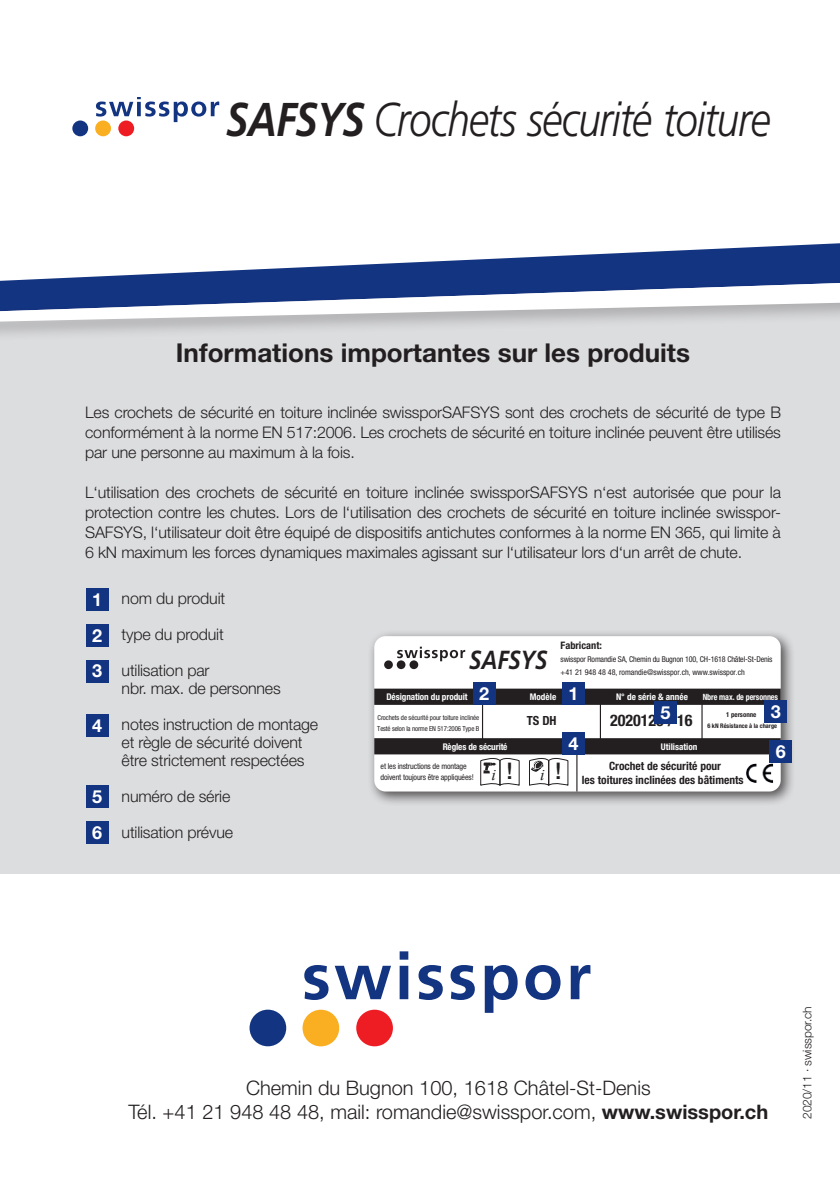
<style>
.page{position:relative;width:840px;height:1191px;background:#fff}
.page>*{position:absolute;margin:0;border:0;box-sizing:border-box;transform-origin:0 0}
.t1{font:italic 300 47.4px "Frutiger LT Std";letter-spacing:-.03em;color:#231f20;scale:.85 1}
.t2{font:italic 700 26.2px "Frutiger LT Std";letter-spacing:-.005em;color:#231f20;scale:.85 1}
.t3{font:700 26px "Helvetica Neue LT Std";color:#231f20}
.t4{font:300 20px/24px "Helvetica Neue LT Std";color:#231f20;text-align:center}
.t5{font:700 18px "Helvetica Neue LT Std";color:#fff}
.t6{font:300 16px/20px "Helvetica Neue LT Std";letter-spacing:-.01em;color:#231f20;text-align:justify}
.t7{font:700 condensed 16px "Helvetica Neue LT Std";color:#231f20}
.t8{font:italic 16px "Times New Roman";color:#231f20}
.t9{font:700 condensed 12.6px "Helvetica Neue LT Std";color:#231f20}
.t10{font:300 12px "Helvetica Neue LT Std";letter-spacing:-.01em;color:#231f20}
.t11{font:700 condensed 11.4px/13.8px "Helvetica Neue LT Std";color:#231f20;text-align:center}
.t12{font:700 condensed 10.4px "Helvetica Neue LT Std";color:#231f20}
.t13{font:700 condensed 9.2px "Helvetica Neue LT Std";letter-spacing:-.01em;color:#fff}
.t14{font:700 condensed 8.6px "Helvetica Neue LT Std";letter-spacing:-.01em;color:#fff;scale:.93 1}
.t15{font:condensed 8px/12.6px "Helvetica Neue LT Std";letter-spacing:-.015em;color:#231f20}
.t16{font:condensed 6.8px/10.8px "Helvetica Neue LT Std";letter-spacing:-.01em;color:#231f20}
.t17{font:700 condensed 6.8px "Helvetica Neue LT Std";color:#231f20}
.t18{font:700 condensed 6.4px "Helvetica Neue LT Std";color:#231f20}
.s1{font-weight:700}
.s2{font-family:"Helvetica Neue LT Std";font-weight:500;font-style:normal;font-size:23px}
</style>
<div class="page">
<div style="left:0;top:221px;width:839px;height:652px;background:#dcdddf"></div>
<div style="left:0;top:0;width:839px;height:297px;background:#fff"></div>
<svg style="left:64px;top:243px;width:775px;height:35px"></svg>
<div style="left:0;top:278px;width:839px;height:64px;background:#231f20;opacity:.25"></div>
<svg style="left:0;top:282px;width:839px;height:40px;background:#97a3c0"></svg>
<svg style="left:304px;top:965px;width:24px;height:35px"></svg>
<svg style="left:334px;top:965px;width:57px;height:34px"></svg>
<svg style="left:399px;top:951px;width:9px;height:48px"></svg>
<svg style="left:418px;top:965px;width:24px;height:35px"></svg>
<svg style="left:450px;top:965px;width:24px;height:35px"></svg>
<svg style="left:484px;top:965px;width:33px;height:47px"></svg>
<svg style="left:525px;top:965px;width:35px;height:35px"></svg>
<svg style="left:570px;top:965px;width:20px;height:34px"></svg>
<div style="left:249px;top:1009px;width:37px;height:37px;background:#133481;border-radius:50%"></div>
<div style="left:302px;top:1009px;width:37px;height:37px;background:#faae21;border-radius:50%"></div>
<div style="left:356px;top:1009px;width:37px;height:37px;background:#ee1d23;border-radius:50%"></div>
<svg style="left:96px;top:97px;width:123px;height:25px"></svg>
<div style="left:72px;top:120px;width:16px;height:16px;background:#133481;border-radius:50%"></div>
<div style="left:95px;top:120px;width:16px;height:16px;background:#faae21;border-radius:50%"></div>
<div style="left:118px;top:120px;width:16px;height:16px;background:#ee1d23;border-radius:50%"></div>
<div style="left:367px;top:629px;width:428px;height:177px;background:#231f20;opacity:.75"></div>
<div style="left:374px;top:636px;width:406px;height:155px;background:#fff;border-radius:11px"></div>
<div style="left:374px;top:738px;width:406px;height:16px;background:#231f20"></div>
<div style="left:374px;top:688px;width:406px;height:17px;background:#231f20"></div>
<hr style="left:481px;top:698px;width:2px;height:42px;background:#231f20">
<hr style="left:599px;top:698px;width:1px;height:42px;background:#231f20">
<hr style="left:701px;top:698px;width:1px;height:42px;background:#231f20">
<hr style="left:576px;top:752px;width:1px;height:39px;background:#231f20">
<svg style="left:529px;top:758px;width:39px;height:28px"></svg>
<img style="left:529px;top:759px;width:17px;height:14px">
<svg style="left:480px;top:758px;width:40px;height:28px"></svg>
<img style="left:746px;top:763px;width:28px;height:20px">
<svg style="left:397px;top:646px;width:68px;height:15px"></svg>
<div style="left:384px;top:660px;width:8px;height:9px;background:#231f20;border-radius:50%"></div>
<div style="left:396px;top:660px;width:9px;height:9px;background:#231f20;border-radius:50%"></div>
<div style="left:409px;top:660px;width:9px;height:9px;background:#231f20;border-radius:50%"></div>
<div style="left:86px;top:588px;width:22px;height:22px;background:#133481"></div>
<div style="left:86px;top:624px;width:22px;height:22px;background:#133481"></div>
<div style="left:86px;top:659px;width:22px;height:23px;background:#133481"></div>
<div style="left:86px;top:714px;width:22px;height:22px;background:#133481"></div>
<div style="left:86px;top:785px;width:22px;height:23px;background:#133481"></div>
<div style="left:86px;top:821px;width:22px;height:23px;background:#133481"></div>
<div style="left:562px;top:682px;width:22px;height:23px;background:#133481"></div>
<div style="left:472px;top:682px;width:23px;height:23px;background:#133481"></div>
<div style="left:764px;top:700px;width:22px;height:22px;background:#133481"></div>
<div style="left:562px;top:732px;width:22px;height:22px;background:#133481"></div>
<div style="left:653px;top:701px;width:23px;height:22px;background:#133481"></div>
<div style="left:769px;top:740px;width:22px;height:23px;background:#133481"></div>
<h1 class="t1" style="left:226px;top:92px;width:641px"><span class="s1">SAFSYS</span> Crochets sécurité toiture</h1>
<p class="t3" style="left:176px;top:337px;width:515px">Informations importantes sur les produits</p>
<p class="t6" style="left:85px;top:402px;width:697px">Les crochets de sécurité en toiture inclinée swissporSAFSYS sont des crochets de sécurité de type B conformément à la norme EN 517:2006. Les crochets de sécurité en toiture inclinée peuvent être utilisés par une personne au maximum à la fois.</p>
<p class="t6" style="left:85px;top:482px;width:697px">L‘utilisation des crochets de sécurité en toiture inclinée swissporSAFSYS n‘est autorisée que pour la protection contre les chutes. Lors de l‘utilisation des crochets de sécurité en toiture inclinée swisspor-SAFSYS, l‘utilisateur doit être équipé de dispositifs antichutes conformes à la norme EN 365, qui limite à 6 kN maximum les forces dynamiques maximales agissant sur l‘utilisateur lors d‘un arrêt de chute.</p>
<p class="t5" style="left:92px;top:588px;width:12px">1</p>
<p class="t5" style="left:92px;top:624px;width:12px">2</p>
<p class="t5" style="left:92px;top:660px;width:12px">3</p>
<p class="t5" style="left:92px;top:714px;width:12px">4</p>
<p class="t5" style="left:92px;top:785px;width:12px">5</p>
<p class="t5" style="left:92px;top:821px;width:12px">6</p>
<p class="t6" style="left:121px;top:588px;width:105px">nom du produit</p>
<p class="t6" style="left:121px;top:624px;width:104px">type du produit</p>
<p class="t6" style="left:121px;top:661px;width:161px;line-height:18px">utilisation par<br>nbr. max. de personnes</p>
<p class="t6" style="left:121px;top:715px;width:198px;line-height:18px;text-align:left">notes instruction de montage et règle de sécurité doivent être strictement respectées</p>
<p class="t6" style="left:121px;top:786px;width:110px">numéro de série</p>
<p class="t6" style="left:121px;top:822px;width:113px">utilisation prévue</p>
<p class="t12" style="left:560px;top:639px;width:43px">Fabricant:</p>
<p class="t15" style="left:560px;top:652px;width:213px">swisspor Romandie SA, Chemin du Bugnon 100, CH-1618 Châtel-St-Denis +41 21 948 48 48, romandie@swisspor.ch, www.swisspor.ch</p>
<p class="t14" style="left:702px;top:692px;width:82px">Nbre max. de personnes</p>
<p class="t2" style="left:469px;top:644px;width:93px">SAFSYS</p>
<p class="t5" style="left:479px;top:682px;width:12px">2</p>
<p class="t5" style="left:568px;top:682px;width:12px">1</p>
<p class="t13" style="left:386px;top:691px;width:83px">Désignation du produit</p>
<p class="t16" style="left:377px;top:712px;width:103px">Crochets de sécurité pour toiture inclinée<br>Testé selon la norme EN 517:2006 Type B</p>
<p class="t13" style="left:529px;top:691px;width:28px">Modèle</p>
<p class="t13" style="left:615px;top:691px;width:73px">N° de série &amp; année</p>
<p class="t5" style="left:770px;top:700px;width:12px">3</p>
<p class="t5" style="left:660px;top:701px;width:12px">5</p>
<p class="t9" style="left:526px;top:713px;width:31px">TS DH</p>
<p class="t7" style="left:609px;top:710px;width:84px">2020123 / 16</p>
<p class="t17" style="left:725px;top:711px;width:32px">1 personne</p>
<p class="t18" style="left:707px;top:721px;width:71px">6 kN Résistance à la charge</p>
<p class="t11" style="left:581px;top:759px;width:163px">Crochet de sécurité pour<br>les toitures inclinées des bâtiments</p>
<p class="t5" style="left:568px;top:732px;width:12px">4</p>
<p class="t13" style="left:442px;top:741px;width:66px">Règles de sécurité</p>
<p class="t15" style="left:380px;top:761px;width:95px;line-height:10.8px">et les instructions de montage doivent toujours être appliquées!</p>
<p class="t13" style="left:660px;top:741px;width:38px">Utilisation</p>
<p class="t5" style="left:775px;top:740px;width:12px">6</p>
<p class="t8" style="left:491px;top:763px;width:72px">i<span class="s2">!</span> i<span class="s2">!</span></p>
<p class="t4" style="left:128px;top:1075px;width:641px">Chemin du Bugnon 100, 1618 Châtel-St-Denis<br>Tél. +41 21 948 48 48, mail: romandie@swisspor.com, <span class="s1">www.swisspor.ch</span></p>
<p class="t10" style="left:799px;top:1118px;width:114px;rotate:-90deg">2020/11 · swisspor.ch</p>
</div>
